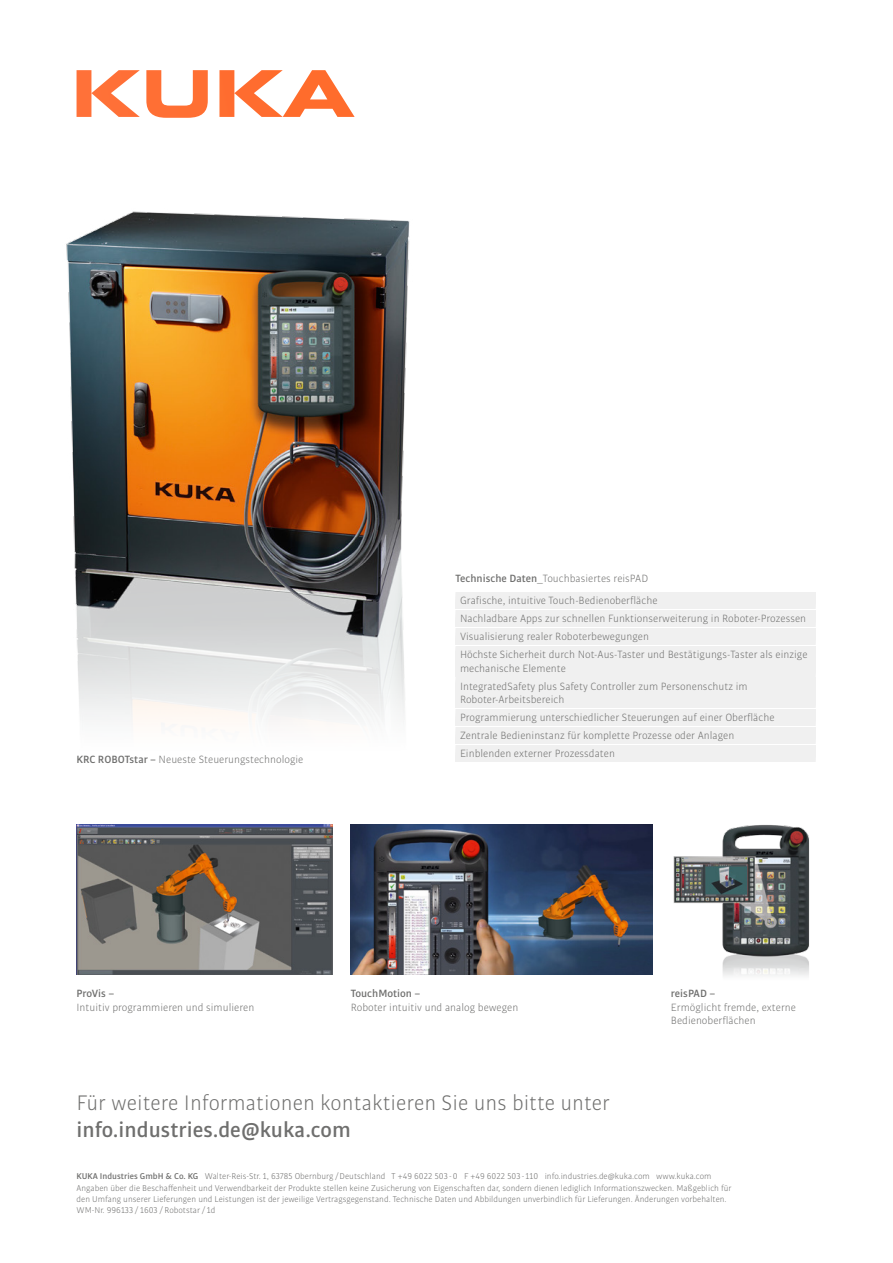
<style>
.page{position:relative;width:893px;height:1263px;background:#fff}
.page>*{position:absolute;margin:0;border:0;box-sizing:border-box;transform-origin:0 0}
.Subline_15___18{font:22.5px/27px "KUKA Bulo";color:#6f6f6e}
.Caption_7_5___9{font:11.25px/13.5px "KUKA Bulo";color:#6f6f6e}
.kuk_Bulo_BU_7_5_9pt{font:11.25px "KUKA Bulo";color:#6f6f6e}
.t1{font:9px/11.2px "KUKA Bulo";color:#6f6f6e}
.s1{font-weight:700}
</style>
<div class="page">
<img style="left:66px;top:115px;width:344px;height:860px">
<svg style="left:77px;top:70px;width:278px;height:48px"></svg>
<img style="left:351px;top:824px;width:302px;height:151px">
<img style="left:673px;top:824px;width:137px;height:152px">
<img style="left:77px;top:824px;width:256px;height:151px">
<div style="left:455px;top:592px;width:361px;height:170px;background:#f0f0f0"></div>
<p class="Caption_7_5___9" style="left:77px;top:752px;width:228px"><span class="s1">KRC ROBOTstar –</span> Neueste Steuerungstechnologie</p>
<p class="kuk_Bulo_BU_7_5_9pt" style="left:455px;top:571px;width:194px"><span class="s1">Technische Daten</span>_Touchbasiertes reisPAD</p>
<p class="Caption_7_5___9" style="left:460px;top:593px;width:199px">Grafische, intuitive Touch-Bedienoberfläche</p>
<p class="Caption_7_5___9" style="left:460px;top:611px;width:348px">Nachladbare Apps zur schnellen Funktionserweiterung in Roboter-Prozessen</p>
<p class="Caption_7_5___9" style="left:460px;top:629px;width:190px">Visualisierung realer Roboterbewegungen</p>
<p class="Caption_7_5___9" style="left:460px;top:647px;width:349px">Höchste Sicherheit durch Not-Aus-Taster und Bestätigungs-Taster als einzige mechanische Elemente</p>
<p class="Caption_7_5___9" style="left:460px;top:679px;width:289px">IntegratedSafety plus Safety Controller zum Personenschutz im<br>Roboter-Arbeitsbereich</p>
<p class="Caption_7_5___9" style="left:460px;top:710px;width:316px">Programmierung unterschiedlicher Steuerungen auf einer Oberfläche</p>
<p class="Caption_7_5___9" style="left:460px;top:728px;width:276px">Zentrale Bedieninstanz für komplette Prozesse oder Anlagen</p>
<p class="Caption_7_5___9" style="left:460px;top:746px;width:156px">Einblenden externer Prozessdaten</p>
<p class="Caption_7_5___9" style="left:77px;top:986px;width:179px"><span class="s1">ProVis –<br></span>Intuitiv programmieren und simulieren</p>
<p class="Caption_7_5___9" style="left:351px;top:986px;width:169px"><span class="s1">TouchMotion –<br></span>Roboter intuitiv und analog bewegen</p>
<p class="Caption_7_5___9" style="left:671px;top:986px;width:127px"><span class="s1">reisPAD –<br></span>Ermöglicht fremde, externe<br>Bedienoberflächen</p>
<p class="Subline_15___18" style="left:77px;top:1088px;width:535px">Für weitere Informationen kontaktieren Sie uns bitte unter <span class="s1">info.industries.de@kuka.com</span></p>
<p class="t1" style="left:77px;top:1171px;width:657px"><span class="s1">KUKA Industries GmbH &amp; Co. KG</span> Walter-Reis-Str. 1, 63785 Obernburg /Deutschland T +49 6022 503 -0 F +49 6022 503 - 110 info.industries.de@kuka.com www.kuka.com Angaben über die Beschaffenheit und Verwendbarkeit der Produkte stellen keine Zusicherung von Eigenschaften dar, sondern dienen lediglich Informationszwecken. Maßgeblich für den Umfang unserer Lieferungen und Leistungen ist der jeweilige Vertragsgegenstand. Technische Daten und Abbildungen unverbindlich für Lieferungen. Änderungen vorbehalten.<br>WM-Nr. 996133 / 1603 /Robotstar / 1d</p>
</div>
